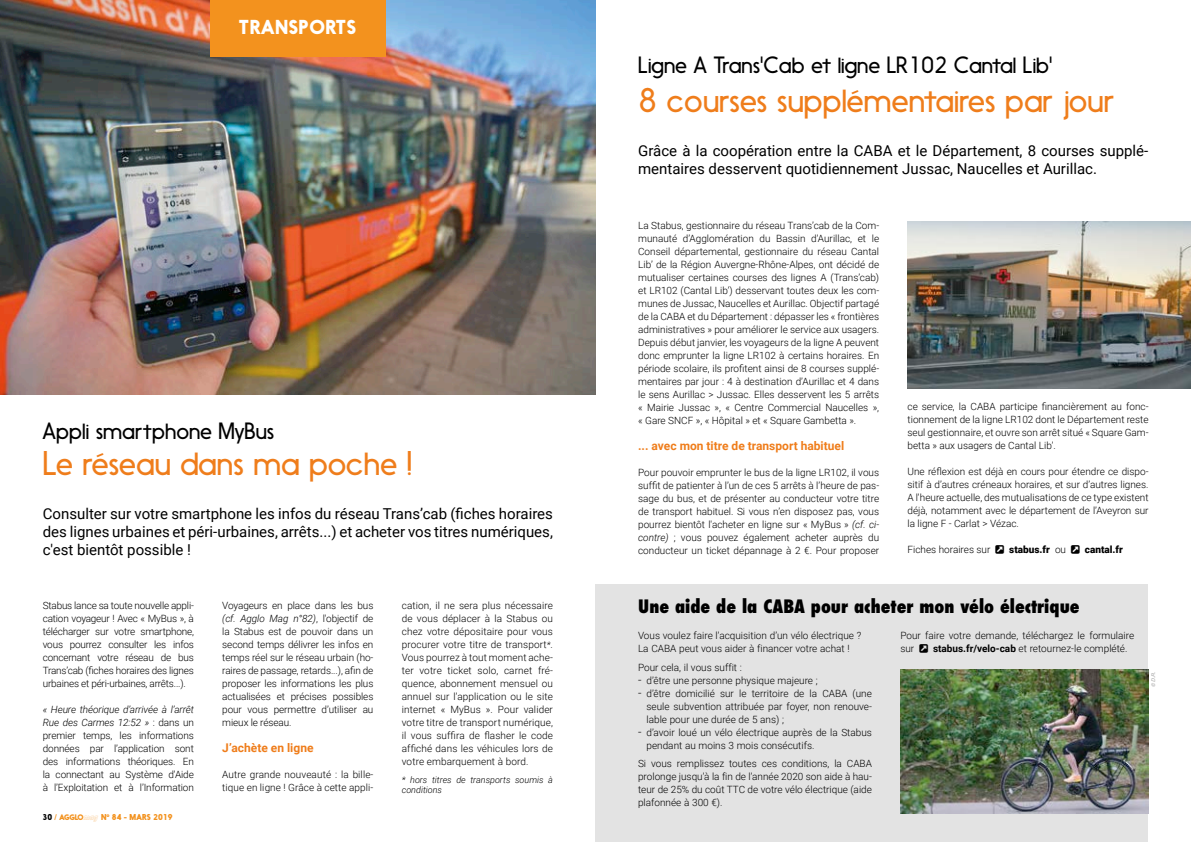
<style>
.page{position:relative;width:1191px;height:842px;background:#fff}
.page>*{position:absolute;margin:0;border:0;box-sizing:border-box;transform-origin:0 0}
.t1{font:300 32px "Nanami";color:#ef7d1b}
.t2{font:300 22px "Nanami";color:#000}
.Rubrique{font:700 18.9px "Nanami";color:#fff}
.Normal_e{font:800 condensed 18px "Futura";color:#000}
.t3{font:15px/18px "Roboto";color:#000}
.t4{font:700 12px "Roboto";color:#ef7d1b}
.Normal_e-2{font:300 10px/13px "Roboto";color:#000;text-align:justify}
.t5{font:900 10px "Roboto";color:#000}
.t6{font:italic 300 9px/10px "Roboto";color:#000}
.t7{font:900 8px "Nanami";color:#f3921e}
.Copyright{font:italic 5px "Helvetica";color:#9d9d9c}
.s1{font-style:italic}
.s2{color:#000}
.s3{font-size:7.5px}
.s4{font-family:"Nanami Outline";font-weight:400;font-style:italic;font-size:8.2px}
.s5{font-style:italic;font-size:9px}
.s6{font-weight:300}
.s7{font-size:12px}
.s8{font-weight:700}
</style>
<div class="page">
<img style="left:0;top:0;width:595px;height:394px">
<img style="left:907px;top:221px;width:284px;height:167px">
<div style="left:595px;top:584px;width:553px;height:258px;background:#e3e3e3"></div>
<img style="left:900px;top:669px;width:248px;height:144px">
<div style="left:210px;top:0;width:175px;height:57px;background:#f3921e"></div>
<p class="Rubrique" style="left:239px;top:16px;width:120px">TRANSPORTS</p>
<p class="t2" style="left:43px;top:418px;width:233px">Appli smartphone MyBus</p>
<p class="t1" style="left:43px;top:445px;width:371px">Le réseau dans ma poche !</p>
<p class="t3" style="left:43px;top:504px;width:512px;text-align:justify">Consulter sur votre smartphone les infos du réseau Trans’cab (fiches horaires des lignes urbaines et péri-urbaines, arrêts...) et acheter vos titres numériques, c'est bientôt possible !</p>
<p class="Normal_e-2" style="left:43px;top:598px;width:153px">Stabus lance sa toute nouvelle appli&shy;cation voyageur ! Avec « MyBus », à télécharger sur votre smartphone, vous pourrez consulter les infos concernant votre réseau de bus Trans’cab (fiches horaires des lignes urbaines et péri-urbaines, arrêts...).</p>
<p class="Normal_e-2" style="left:43px;top:702px;width:153px"><span class="s1">« Heure théorique d’arrivée à l’arrêt Rue des Carmes 12:52 »</span> : dans un premier temps, les informations données par l’application sont des informations théoriques. En la connectant au Système d’Aide à l’Exploitation et à l’Information</p>
<p class="t7" style="left:43px;top:812px;width:131px"><span class="s2">30</span> / <span class="s3">AGGLO</span><span class="s4">mag</span> N° 84 - MARS 2019</p>
<p class="Normal_e-2" style="left:222px;top:598px;width:153px">Voyageurs en place dans les bus <span class="s1">(cf. Agglo Mag n°82)</span>, l'objectif de la Stabus est de pouvoir dans un second temps délivrer les infos en temps réel sur le réseau urbain (ho&shy;raires de passage, retards...), afin de proposer les informations les plus actualisées et précises possibles pour vous permettre d’utiliser au mieux le réseau.</p>
<p class="t4" style="left:222px;top:739px;width:93px">J’achète en ligne</p>
<p class="Normal_e-2" style="left:222px;top:767px;width:153px">Autre grande nouveauté : la bille&shy;tique en ligne ! Grâce à cette appli-</p>
<p class="Normal_e-2" style="left:402px;top:598px;width:153px">cation, il ne sera plus nécessaire de vous déplacer à la Stabus ou chez votre dépositaire pour vous procurer votre titre de transport<span class="s5">*</span>.<br>Vous pourrez à tout moment ache&shy;ter votre ticket solo, carnet fré&shy;quence, abonnement mensuel ou annuel sur l’application ou le site internet « MyBus ». Pour valider votre titre de transport numérique, il vous suffira de flasher le code affiché dans les véhicules lors de votre embarquement à bord.</p>
<p class="t6" style="left:402px;top:774px;width:153px">* hors titres de transports soumis à conditions</p>
<p class="t2" style="left:638px;top:52px;width:416px">Ligne A Trans'Cab et ligne LR102 Cantal Lib'</p>
<p class="t1" style="left:638px;top:82px;width:478px">8 courses supplémentaires par jour</p>
<p class="t3" style="left:638px;top:141px;width:511px">Grâce à la coopération entre la CABA et le Département, 8 courses supplé&shy;mentaires desservent quotidiennement Jussac, Naucelles et Aurillac.</p>
<p class="Normal_e-2" style="left:638px;top:218px;width:242px">La Stabus, gestionnaire du réseau Trans’cab de la Com&shy;munauté d’Agglomération du Bassin d’Aurillac, et le Conseil départemental, gestionnaire du réseau Cantal Lib’ de la Région Auvergne-Rhône-Alpes, ont décidé de mutualiser certaines courses des lignes A (Trans’cab) et LR102 (Cantal Lib’) desservant toutes deux les com&shy;munes de Jussac, Naucelles et Aurillac. Objectif partagé de la CABA et du Département : dépasser les « frontières administratives » pour améliorer le service aux usagers.<br>Depuis début janvier, les voyageurs de la ligne A peuvent donc emprunter la ligne LR102 à certains horaires. En période scolaire, ils profitent ainsi de 8 courses supplé&shy;mentaires par jour : 4 à destination d’Aurillac et 4 dans le sens Aurillac &gt; Jussac. Elles desservent les 5 arrêts « Mairie Jussac », « Centre Commercial Naucelles », « Gare SNCF », « Hôpital » et « Square Gambetta ».</p>
<p class="t4" style="left:638px;top:437px;width:208px">... avec mon titre de transport habituel</p>
<p class="Normal_e-2" style="left:638px;top:465px;width:242px">Pour pouvoir emprunter le bus de la ligne LR102, il vous suffit de patienter à l’un de ces 5 arrêts à l’heure de pas&shy;sage du bus, et de présenter au conducteur votre titre de transport habituel. Si vous n’en disposez pas, vous pourrez bientôt l'acheter en ligne sur « MyBus » <span class="s1">(cf. ci&shy;contre)</span> ; vous pouvez également acheter auprès du conducteur un ticket dépannage à 2 €. Pour proposer</p>
<p class="Normal_e-2" style="left:907px;top:400px;width:242px">ce service, la CABA participe financièrement au fonc&shy;tionnement de la ligne LR102 dont le Département reste seul gestionnaire, et ouvre son arrêt situé « Square Gam&shy;betta » aux usagers de Cantal Lib’.</p>
<p class="Normal_e-2" style="left:907px;top:465px;width:242px">Une réflexion est déjà en cours pour étendre ce dispo&shy;sitif à d’autres créneaux horaires, et sur d’autres lignes.<br>A l’heure actuelle, des mutualisations de ce type existent déjà, notamment avec le département de l’Aveyron sur la ligne F - Carlat &gt; Vézac.</p>
<p class="Normal_e-2" style="left:907px;top:543px;width:84px">Fiches horaires sur</p>
<p class="t5" style="left:1009px;top:543px;width:58px">stabus.fr <span class="s6">ou</span></p>
<p class="t5" style="left:1085px;top:543px;width:40px">cantal.fr</p>
<p class="Normal_e" style="left:638px;top:594px;width:443px">Une aide de la CABA pour acheter mon vélo électrique</p>
<p class="Normal_e-2" style="left:638px;top:629px;width:225px">Vous voulez faire l’acquisition d’un vélo électrique ?</p>
<p class="Normal_e-2" style="left:638px;top:642px;width:213px">La CABA peut vous aider à financer votre achat !</p>
<p class="Normal_e-2" style="left:638px;top:660px;width:105px">Pour cela, il vous suffit :</p>
<p class="Normal_e-2" style="left:638px;top:673px;width:181px"><span class="s7">-</span> d’être une personne physique majeure ;</p>
<p class="Normal_e-2" style="left:646px;top:686px;width:227px;text-indent:-9px"><span class="s7">-</span> d’être domicilié sur le territoire de la CABA (une seule subvention attribuée par foyer, non renouve&shy;lable pour une durée de 5 ans) ;</p>
<p class="Normal_e-2" style="left:646px;top:725px;width:227px;text-indent:-9px"><span class="s7">-</span> d’avoir loué un vélo électrique auprès de la Stabus pendant au moins 3 mois consécutifs.</p>
<p class="Normal_e-2" style="left:638px;top:757px;width:235px">Si vous remplissez toutes ces conditions, la CABA prolonge jusqu’à la fin de l’année 2020 son aide à hau&shy;teur de 25% du coût TTC de votre vélo électrique (aide plafonnée à 300 €).</p>
<p class="Normal_e-2" style="left:900px;top:629px;width:235px">Pour faire votre demande, téléchargez le formulaire sur</p>
<p class="Normal_e-2" style="left:933px;top:642px;width:196px"><span class="s8">stabus.fr/velo-cab</span> et retournez-le complété.</p>
<p class="Copyright" style="left:1149px;top:687px;width:17px;rotate:-90deg">© D.R.</p>
</div>
